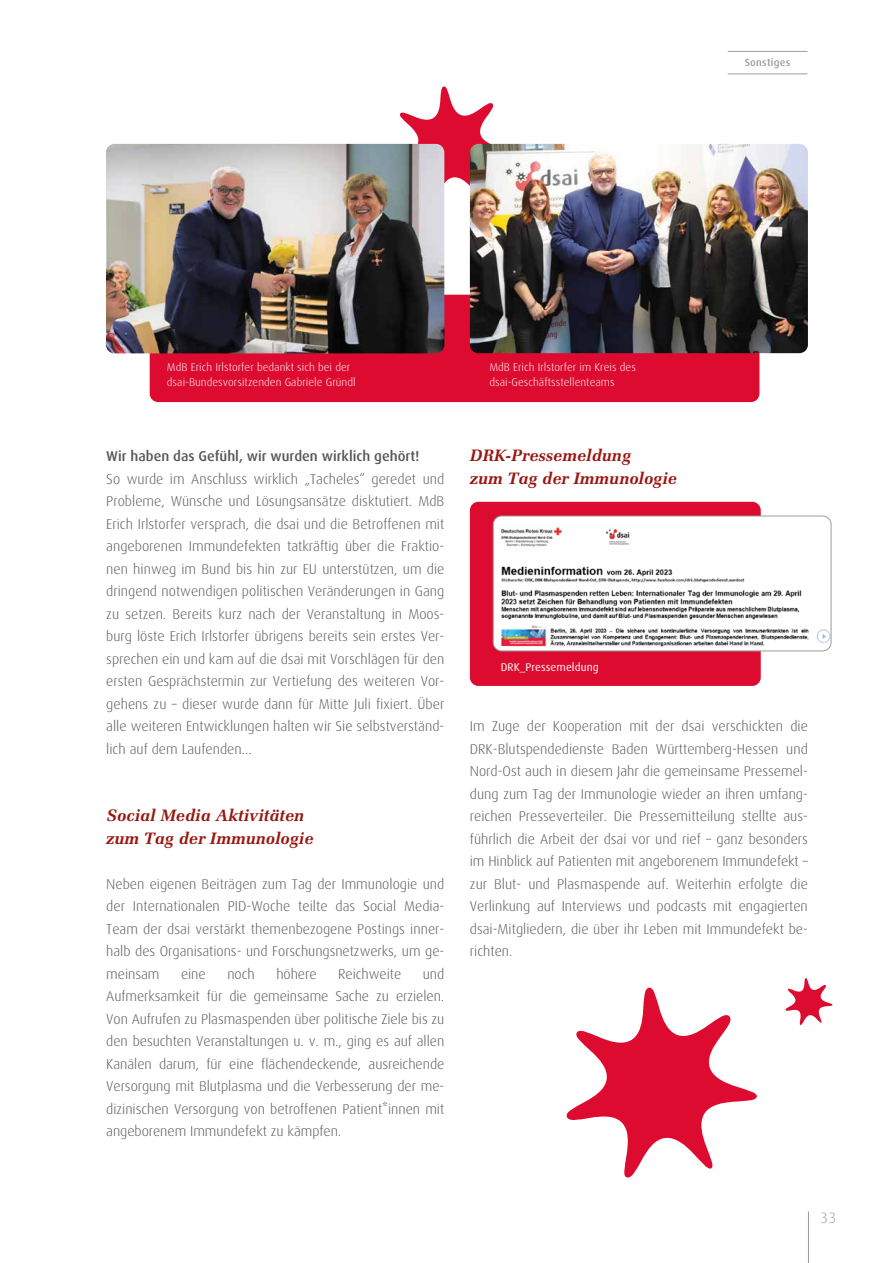
<style>
.page{position:relative;width:893px;height:1263px;background:#fff}
.page>*{position:absolute;margin:0;border:0;box-sizing:border-box;transform-origin:0 0}
.t1{font:italic 700 16.5px/22.5px "Melior";color:#981711}
.t2{font:300 15px "Dax Pro";color:#9d9d9c}
.t3{font:300 14.25px/22.5px "Dax Pro";letter-spacing:-.005em;color:#575756;text-align:justify}
.t4{font:500 14.25px "Dax Pro";color:#575756}
.t5{font:300 11.25px/15px "Dax Pro";letter-spacing:.005em;color:#fff}
.t6{font:11.25px "Dax Pro";letter-spacing:.005em;color:#fff}
.t7{font:500 10.5px "Dax Pro";letter-spacing:.02em;color:#9d9d9c}
</style>
<div class="page">
<hr style="left:808px;top:1211px;width:1px;height:52px;background:#9d9d9c">
<svg style="left:392px;top:86px;width:118px;height:117px"></svg>
<svg style="left:566px;top:987px;width:191px;height:191px"></svg>
<hr style="left:728px;top:74px;width:79px;height:1px;background:#9d9d9c">
<hr style="left:728px;top:51px;width:79px;height:1px;background:#9d9d9c">
<div style="left:150px;top:295px;width:609px;height:107px;background:#dd0b2f;border-radius:9px"></div>
<img style="left:106px;top:144px;width:338px;height:209px">
<img style="left:470px;top:144px;width:338px;height:209px">
<div style="left:470px;top:502px;width:291px;height:184px;background:#dd0b2f;border-radius:9px"></div>
<img style="left:493px;top:516px;width:338px;height:135px">
<div style="left:493px;top:516px;width:338px;height:135px;border:1px solid #9d9d9c;border-radius:9px"></div>
<svg style="left:785px;top:978px;width:48px;height:47px"></svg>
<p class="t7" style="left:745px;top:56px;width:47px">Sonstiges</p>
<p class="t5" style="left:167px;top:360px;width:190px">MdB Erich Irlstorfer bedankt sich bei der dsai-Bundesvorsitzenden Gabriele Gründl</p>
<p class="t5" style="left:489px;top:360px;width:148px">MdB Erich Irlstorfer im Kreis des dsai-Geschäftsstellenteams</p>
<p class="t4" style="left:106px;top:447px;width:315px">Wir haben das Gefühl, wir wurden wirklich gehört!</p>
<p class="t3" style="left:106px;top:468px;width:340px">So wurde im Anschluss wirklich „Tacheles“ geredet und Probleme, Wünsche und Lösungsansätze disktutiert. MdB Erich Irlstorfer versprach, die dsai und die Betroffenen mit angeborenen Immundefekten tatkräftig über die Fraktio&shy;nen hinweg im Bund bis hin zur EU unterstützen, um die dringend notwendigen politischen Veränderungen in Gang zu setzen. Bereits kurz nach der Veranstaltung in Moos&shy;burg löste Erich Irlstorfer übrigens bereits sein erstes Ver&shy;sprechen ein und kam auf die dsai mit Vorschlägen für den ersten Gesprächstermin zur Vertiefung des weiteren Vor&shy;gehens zu – dieser wurde dann für Mitte Juli fixiert. Über alle weiteren Entwicklungen halten wir Sie selbstverständ&shy;lich auf dem Laufenden…</p>
<p class="t1" style="left:106px;top:804px;width:209px">Social Media Aktivitäten zum Tag der Immunologie</p>
<p class="t3" style="left:106px;top:873px;width:340px">Neben eigenen Beiträgen zum Tag der Immunologie und der Internationalen PID-Woche teilte das Social Media-Team der dsai verstärkt themenbezogene Postings inner&shy;halb des Organisations- und Forschungsnetzwerks, um ge&shy;meinsam</p>
<p class="t3" style="left:106px;top:963px;width:340px;text-indent:317px">und Aufmerksamkeit für die gemeinsame Sache zu erzielen.<br>Von Aufrufen zu Plasmaspenden über politische Ziele bis zu den besuchten Veranstaltungen u. v. m., ging es auf allen Kanälen darum, für eine flächendeckende, ausreichende Versorgung mit Blutplasma und die Verbesserung der me&shy;dizinischen Versorgung von betroffenen Patient*innen mit angeborenem Immundefekt zu kämpfen.</p>
<p class="t3" style="left:181px;top:963px;width:26px">eine</p>
<p class="t3" style="left:227px;top:963px;width:29px">noch</p>
<p class="t3" style="left:276px;top:963px;width:42px">höhere</p>
<p class="t3" style="left:338px;top:963px;width:65px">Reichweite</p>
<p class="t1" style="left:470px;top:444px;width:209px">DRK-Pressemeldung<br>zum Tag der Immunologie</p>
<p class="t6" style="left:501px;top:660px;width:99px">DRK_Pressemeldung</p>
<p class="t3" style="left:470px;top:715px;width:340px">Im Zuge der Kooperation mit der dsai verschickten die DRK-Blutspendedienste Baden Württemberg-Hessen und Nord-Ost auch in diesem Jahr die gemeinsame Pressemel&shy;dung zum Tag der Immunologie wieder an ihren umfang&shy;reichen Presseverteiler. Die Pressemitteilung stellte aus&shy;führlich die Arbeit der dsai vor und rief – ganz besonders im Hinblick auf Patienten mit angeborenem Immundefekt – zur Blut- und Plasmaspende auf. Weiterhin erfolgte die Verlinkung auf Interviews und podcasts mit engagierten dsai-Mitgliedern, die über ihr Leben mit Immundefekt be&shy;richten.</p>
<p class="t2" style="left:821px;top:1208px;width:17px">33</p>
</div>
